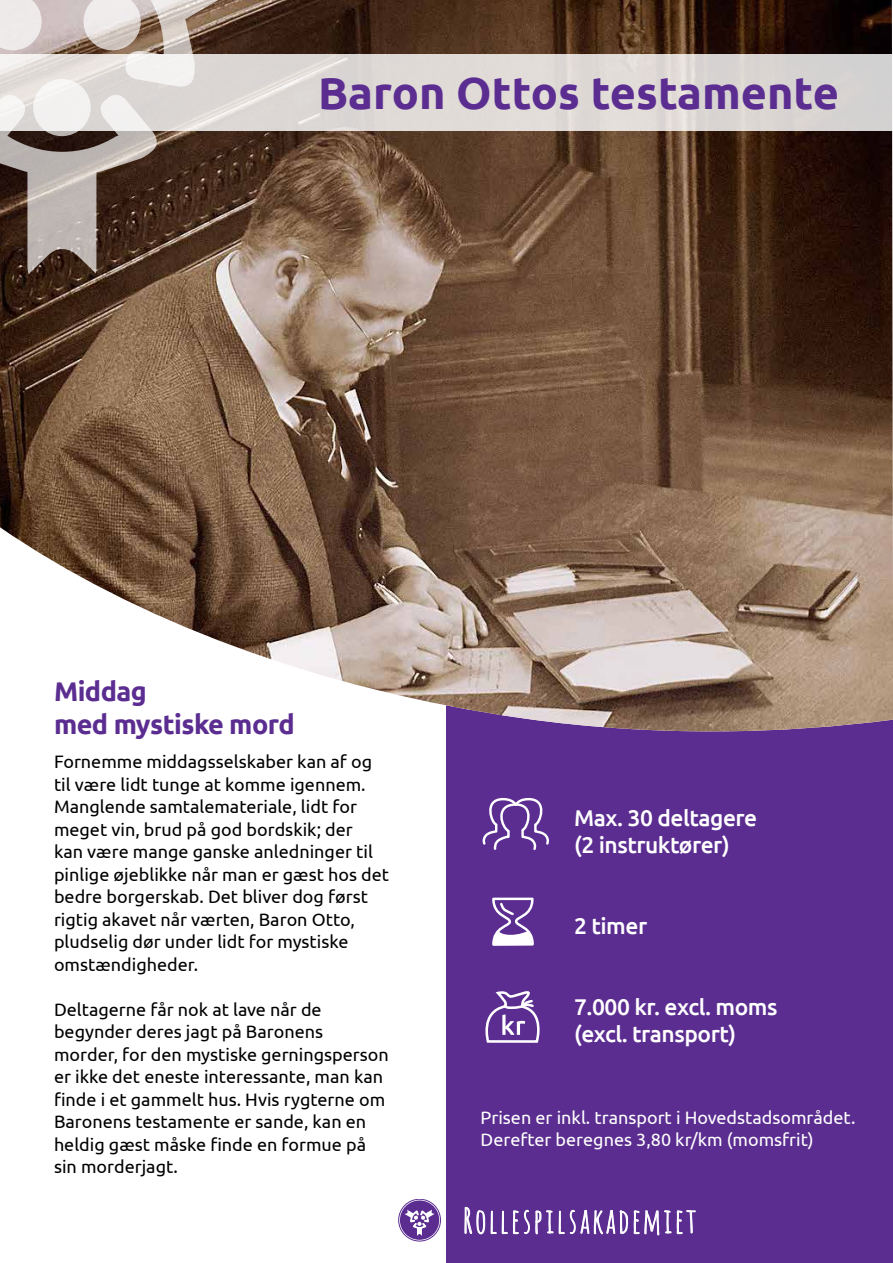
<style>
.page{position:relative;width:893px;height:1263px;background:#fff}
.page>*{position:absolute;margin:0;border:0;box-sizing:border-box;transform-origin:0 0}
.t1{font:700 45px "Ubuntu";color:#5c2d91}
.t2{font:33.9px "Amatica SC";letter-spacing:.015em;color:#fff}
.t3{font:700 27px/32.4px "Ubuntu";letter-spacing:-.02em;color:#5c2d91}
.t4{font:500 22.8px/27px "Ubuntu";letter-spacing:-.02em;color:#fff}
.t5{font:18px/22.5px "Ubuntu";color:#000}
.t6{font:18px/21.6px "Ubuntu";color:#fff}
</style>
<div class="page">
<div style="left:446px;top:680px;width:447px;height:583px;background:#5c2d91"></div>
<svg style="left:464px;top:1206px;width:232px;height:30px"></svg>
<div style="left:398px;top:1199px;width:43px;height:42px;border:1px solid #5c2d91;border-radius:50%"></div>
<svg style="left:400px;top:1200px;width:39px;height:40px"></svg>
<svg style="left:482px;top:798px;width:67px;height:52px"></svg>
<svg style="left:485px;top:991px;width:55px;height:52px"></svg>
<svg style="left:492px;top:897px;width:42px;height:49px"></svg>
<img style="left:0;top:0;width:893px;height:732px">
<div style="left:0;top:54px;width:893px;height:77px;background:#ddd8d5"></div>
<svg style="left:0;top:0;width:272px;height:274px"></svg>
<h1 class="t1" style="left:318px;top:66px;width:522px">Baron Ottos testamente</h1>
<h3 class="t3" style="left:54px;top:675px;width:242px">Middag<br>med mystiske mord</h3>
<p class="t5" style="left:54px;top:750px;width:337px">Fornemme middagsselskaber kan af og til være lidt tunge at komme igennem.<br>Manglende samtalemateriale, lidt for meget vin, brud på god bordskik; der<br>kan være mange ganske anledninger til pinlige øjeblikke når man er gæst hos det bedre borgerskab. Det bliver dog først rigtig akavet når værten, Baron Otto, pludselig dør under lidt for mystiske omstændigheder.</p>
<p class="t5" style="left:54px;top:997px;width:336px">Deltagerne får nok at lave når de begynder deres jagt på Baronens morder, for den mystiske gerningsperson er ikke det eneste interessante, man kan finde i et gammelt hus. Hvis rygterne om Baronens testamente er sande, kan en heldig gæst måske finde en formue på sin morderjagt.</p>
<p class="t4" style="left:574px;top:803px;width:185px">Max. 30 deltagere (2 instruktører)</p>
<p class="t4" style="left:574px;top:911px;width:75px">2 timer</p>
<p class="t4" style="left:574px;top:992px;width:205px">7.000 kr. excl. moms (excl. transport)</p>
<p class="t6" style="left:480px;top:1106px;width:376px">Prisen er inkl. transport i Hovedstadsområdet.<br>Derefter beregnes 3,80 kr/km (momsfrit)</p>
<h2 class="t2" style="left:462px;top:1194px;width:237px">Rollespilsakademiet</h2>
</div>
